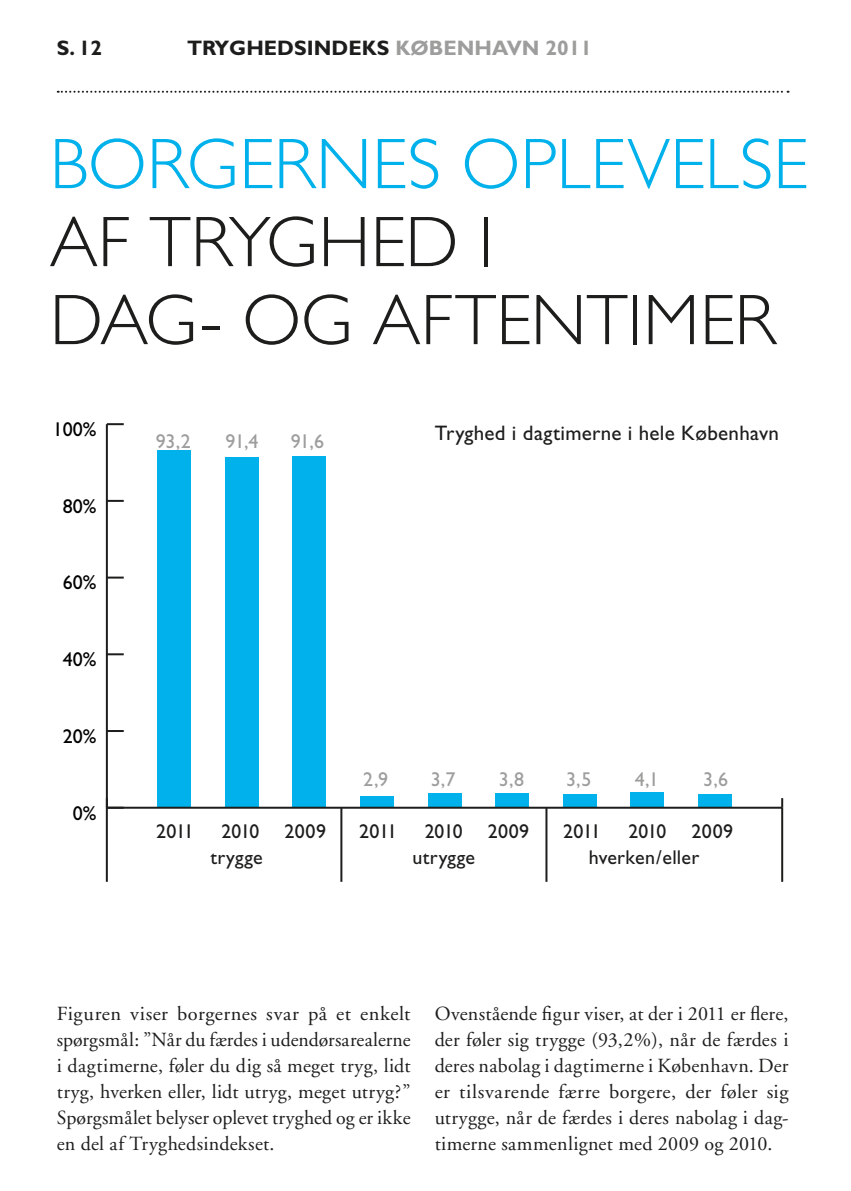
<style>
.page{position:relative;width:851px;height:1191px;background:#fff}
.page>*{position:absolute;margin:0;border:0;box-sizing:border-box;transform-origin:0 0}
.t1{font:300 72px/78px "Gill Sans";color:#1d1d1b}
.t2{font:300 72px "Gill Sans";color:#00b1eb}
.t3{font:21px "Gill Sans";letter-spacing:.015em;color:#1d1d1b}
.t4{font:700 21px "Gill Sans";color:#1d1d1b}
.t5{font:700 21px "Gill Sans";color:#9d9d9c}
.t6{font:20px/26px "Adobe Garamond";letter-spacing:.01em;color:#1d1d1b;text-align:justify}
.t7{font:20px "Gill Sans";letter-spacing:.015em;color:#1d1d1b}
.t8{font:20px "Gill Sans";color:#9d9d9c}
.t9{font:20px "Gill Sans";color:#010101}
</style>
<div class="page">
<svg style="left:58px;top:91px;width:730px;height:2px"></svg>
<div style="left:697px;top:794px;width:34px;height:13px;background:#00b1eb"></div>
<div style="left:630px;top:792px;width:34px;height:15px;background:#00b1eb"></div>
<div style="left:562px;top:794px;width:34px;height:13px;background:#00b1eb"></div>
<div style="left:495px;top:793px;width:34px;height:14px;background:#00b1eb"></div>
<div style="left:427px;top:793px;width:34px;height:14px;background:#00b1eb"></div>
<div style="left:360px;top:796px;width:34px;height:11px;background:#00b1eb"></div>
<div style="left:292px;top:456px;width:34px;height:351px;background:#00b1eb"></div>
<div style="left:225px;top:457px;width:34px;height:350px;background:#00b1eb"></div>
<div style="left:157px;top:450px;width:34px;height:357px;background:#00b1eb"></div>
<hr style="left:107px;top:806px;width:675px;height:2px;background:#1d1d1b">
<svg style="left:781px;top:798px;width:2px;height:9px"></svg>
<hr style="left:106px;top:424px;width:2px;height:383px;background:#1d1d1b">
<svg style="left:108px;top:806px;width:16px;height:1px"></svg>
<svg style="left:108px;top:730px;width:16px;height:2px"></svg>
<svg style="left:108px;top:653px;width:16px;height:2px"></svg>
<svg style="left:107px;top:576px;width:17px;height:2px"></svg>
<svg style="left:108px;top:500px;width:16px;height:2px"></svg>
<svg style="left:107px;top:423px;width:17px;height:2px"></svg>
<hr style="left:106px;top:807px;width:2px;height:75px;background:#1d1d1b">
<hr style="left:781px;top:807px;width:2px;height:75px;background:#1d1d1b">
<hr style="left:545px;top:807px;width:2px;height:75px;background:#1d1d1b">
<hr style="left:340px;top:807px;width:2px;height:75px;background:#1d1d1b">
<p class="t4" style="left:57px;top:36px;width:47px">S. 12</p>
<p class="t4" style="left:187px;top:36px;width:31px">TRYGHEDSINDEKS</p>
<p class="t5" style="left:395px;top:36px;width:65px">KØBENH</p>
<p class="t5" style="left:492px;top:36px;width:101px">AVN 2011</p>
<h1 class="t2" style="left:50px;top:123px;width:752px">BORGERNES OPLEVELSE</h1>
<h1 class="t1" style="left:50px;top:204px;width:727px">AF TRYGHED I<br>DAG- OG AFTENTIMER</h1>
<p class="t9" style="left:53px;top:418px;width:45px">100%</p>
<p class="t9" style="left:63px;top:494px;width:35px">80%</p>
<p class="t9" style="left:63px;top:571px;width:35px">60%</p>
<p class="t9" style="left:63px;top:648px;width:35px">40%</p>
<p class="t9" style="left:63px;top:724px;width:35px">20%</p>
<p class="t9" style="left:73px;top:801px;width:25px">0%</p>
<p class="t8" style="left:156px;top:430px;width:37px">93,2</p>
<p class="t8" style="left:225px;top:430px;width:34px">91,4</p>
<p class="t8" style="left:291px;top:430px;width:35px">91,6</p>
<p class="t3" style="left:435px;top:421px;width:345px">Tryghed i dagtimerne i hele København</p>
<p class="t8" style="left:363px;top:768px;width:27px">2,9</p>
<p class="t8" style="left:430px;top:768px;width:26px">3,7</p>
<p class="t8" style="left:498px;top:768px;width:27px">3,8</p>
<p class="t8" style="left:566px;top:768px;width:27px">3,5</p>
<p class="t8" style="left:634px;top:768px;width:26px">4,1</p>
<p class="t8" style="left:703px;top:768px;width:26px">3,6</p>
<p class="t7" style="left:156px;top:820px;width:39px">2011</p>
<p class="t7" style="left:221px;top:820px;width:39px">2010</p>
<p class="t7" style="left:284px;top:820px;width:43px">2009</p>
<p class="t7" style="left:359px;top:820px;width:39px">2011</p>
<p class="t7" style="left:424px;top:820px;width:39px">2010</p>
<p class="t7" style="left:487px;top:820px;width:43px">2009</p>
<p class="t7" style="left:563px;top:820px;width:39px">2011</p>
<p class="t7" style="left:628px;top:820px;width:39px">2010</p>
<p class="t7" style="left:691px;top:820px;width:43px">2009</p>
<p class="t7" style="left:210px;top:846px;width:54px">trygge</p>
<p class="t7" style="left:412px;top:846px;width:64px">utrygge</p>
<p class="t7" style="left:588px;top:846px;width:112px">hverken/eller</p>
<p class="t6" style="left:57px;top:1001px;width:355px">Figuren viser borgernes svar på et enkelt spørgsmål: ”Når du færdes i udendørsarealerne i dagtimerne, føler du dig så meget tryg, lidt tryg, hverken eller, lidt utryg, meget utryg?” Spørgsmålet belyser oplevet tryghed og er ikke en del af Tryghedsindekset.</p>
<p class="t6" style="left:434px;top:1001px;width:355px">Ovenstående figur viser, at der i 2011 er flere, der føler sig trygge (93,2%), når de færdes i deres nabolag i dagtimerne i København. Der er tilsvarende færre borgere, der føler sig utrygge, når de færdes i deres nabolag i dag&shy;timerne sammenlignet med 2009 og 2010.</p>
</div>
